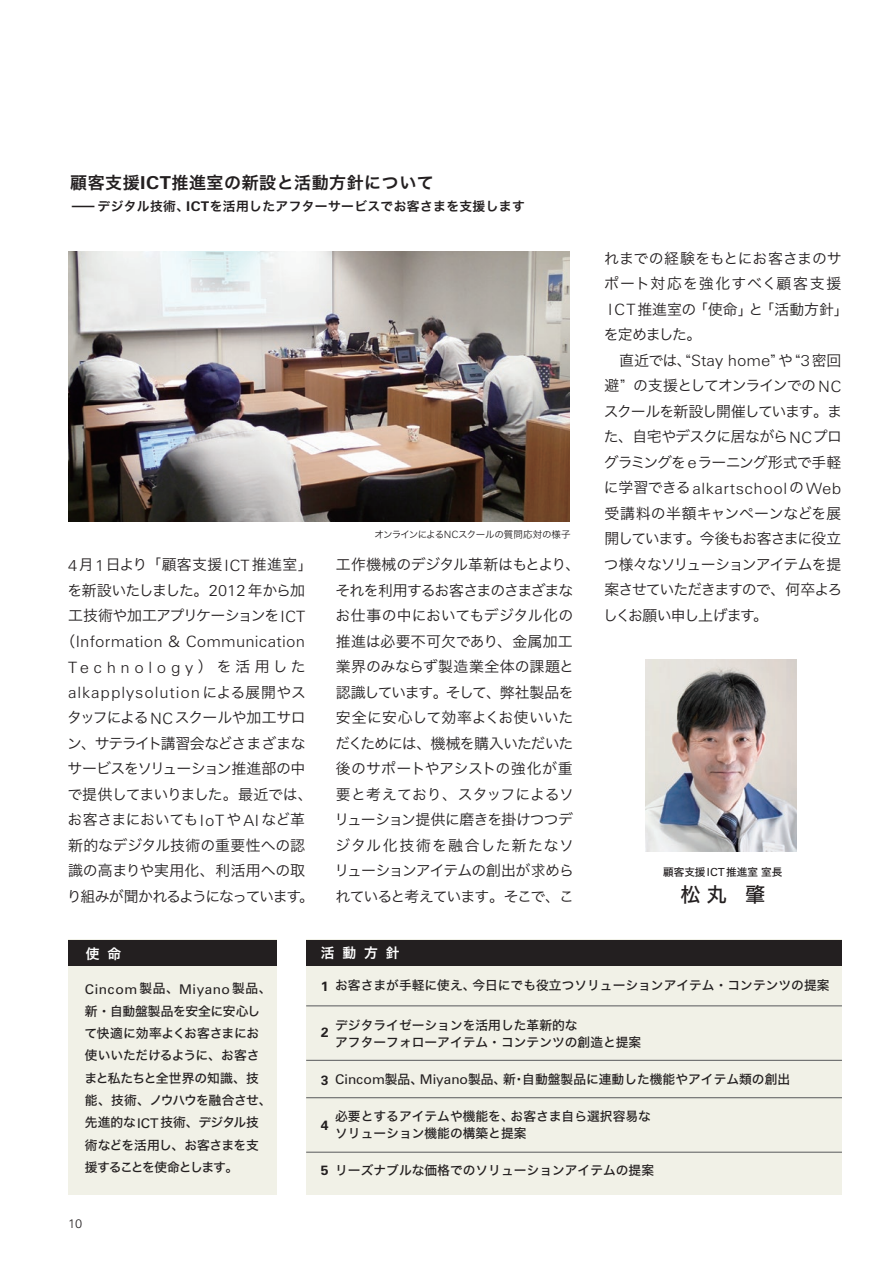
<style>
.page{position:relative;width:893px;height:1263px;background:#fff}
.page>*{position:absolute;margin:0;border:0;box-sizing:border-box;transform-origin:0 0}
.t1{font:20.25px "Hira Kaku Std W5";color:#231f20}
.t2{font:16.95px "Hira Kaku Std W6";letter-spacing:.03em;color:#231f20}
.t3{font:300 15.6px/25.5px "Zurich BT";letter-spacing:.055em;color:#231f20;text-align:center;scale:1.05 1}
.t4{font:300 15.6px "Zurich BT";letter-spacing:.035em;color:#231f20;scale:1.05 1}
.t5{font:14.85px/25.5px "Hira Kaku Pro W3";letter-spacing:-.04em;color:#231f20}
.t6{font:13.8px "Hira Kaku Std W6";letter-spacing:.57em;color:#fff}
.t7{font:13.35px "Zurich BT";letter-spacing:.04em;color:#231f20;scale:1.05 1}
.t8{font:700 13.35px "Zurich BT";color:#231f20;scale:1.05 1}
.t9{font:12.75px/17px "Hira Kaku Std W5";color:#231f20}
.t10{font:12.75px/22.4px "Hira Kaku Std W5";letter-spacing:-.03em;color:#231f20}
.t11{font:12.75px "Hira Kaku Std W6";letter-spacing:.03em;color:#231f20;scale:3 1}
.t12{font:300 12.3px "Zurich BT";color:#231f20;scale:1.05 1}
.t13{font:10.65px "Hira Kaku Std W5";color:#231f20}
.t14{font:9.6px "Hira Kaku Pro W3";letter-spacing:-.055em;color:#231f20}
.s1{font-family:"Zurich BT";font-weight:700;font-size:17.85px}
.s2{font-family:"Zurich BT";font-weight:700;font-size:13.35px}
.s3{font-family:"Zurich BT";font-weight:300;font-size:15.6px}
.s4{font-family:"Hira Kaku Pro W3";font-weight:400;font-size:14.85px}
.s5{font-family:"Zurich BT";font-weight:300;font-size:10.05px}
.s6{font-family:"Zurich BT";font-size:11.1px}
.s7{font-family:"Hira Kaku Std W5";font-size:12.75px}
.s8{font-family:"Zurich BT";font-size:13.35px}
</style>
<div class="page">
<div style="left:306px;top:940px;width:536px;height:255px;background:#f1f1e7"></div>
<div style="left:68px;top:940px;width:208px;height:255px;background:#f1f1e7"></div>
<div style="left:68px;top:940px;width:208px;height:25px;background:#231f20"></div>
<div style="left:306px;top:940px;width:536px;height:25px;background:#231f20"></div>
<img style="left:68px;top:252px;width:502px;height:269px">
<hr style="left:306px;top:1005px;width:536px;height:1px;background:#57585a">
<hr style="left:306px;top:1060px;width:536px;height:1px;background:#57585a">
<hr style="left:306px;top:1097px;width:536px;height:1px;background:#57585a">
<hr style="left:306px;top:1152px;width:536px;height:1px;background:#57585a">
<img style="left:645px;top:660px;width:152px;height:191px">
<p class="t2" style="left:70px;top:169px;width:365px">顧客支援<span class="s1">ICT</span>推進室の新設と活動方針について</p>
<p class="t11" style="left:70px;top:196px;width:153px">-デジタル技術、<span class="s2">ICT</span>を活用したアフターサービスでお客さまを支援します</p>
<p class="t5" style="left:67px;top:551px;width:247px"><span class="s3">4</span>月<span class="s3">1</span>日より「顧客支援<span class="s3">ICT</span>推進室」を新設いたしました。<span class="s3">2012</span> 年から加工技術や加工アプリケーションを<span class="s3">ICT</span></p>
<p class="t3" style="left:61px;top:629px;width:235px"><span class="s4">（</span>Information <span class="s4">＆</span> Communication<br>Technology<span class="s4">）を活用した</span>alkapplysolution<span class="s4">による展開やス</span></p>
<p class="t5" style="left:67px;top:704px;width:249px">タッフによる<span class="s3">NC</span>スクールや加工サロン、サテライト講習会などさまざまなサービスをソリューション推進部の中で提供してまいりました。最近では、お客さまにおいても<span class="s3">IoT</span>や<span class="s3">AI</span>など革新的なデジタル技術の重要性への認識の高まりや実用化、利活用への取り組みが聞かれるようになっています。</p>
<p class="t14" style="left:375px;top:525px;width:197px">オンラインによる<span class="s5">NC</span>スクールの質問応対の様子</p>
<p class="t5" style="left:335px;top:551px;width:247px">工作機械のデジタル革新はもとより、それを利用するお客さまのさまざまなお仕事の中においてもデジタル化の推進は必要不可欠であり、金属加工業界のみならず製造業全体の課題と認識しています。そして、弊社製品を安全に安心して効率よくお使いいただくためには、機械を購入いただいた後のサポートやアシストの強化が重要と考えており、スタッフによるソリューション提供に磨きを掛けつつデジタル化技術を融合した新たなソリューションアイテムの創出が求められていると考えています。そこで、こ</p>
<p class="t6" style="left:86px;top:943px;width:37px">使命</p>
<p class="t6" style="left:321px;top:942px;width:80px">活動方針</p>
<p class="t5" style="left:604px;top:244px;width:246px">れまでの経験をもとにお客さまのサポート対応を強化すべく顧客支援<br><span class="s3">ICT</span>推進室の「使命」と「活動方針」を定めました。<br>　直近では、“<span class="s3">Stay home</span>”や“<span class="s3">3</span>密回避” の支援としてオンラインでの <span class="s3">NC</span>スクールを新設し開催しています。また、自宅やデスクに居ながら<span class="s3">NC</span>プログラミングを<span class="s3">e</span>ラーニング形式で手軽</p>
<p class="t4" style="left:604px;top:479px;width:228px"><span class="s4">に学習できる</span>alkartschool<span class="s4">の</span>Web</p>
<p class="t5" style="left:603px;top:499px;width:240px;text-align:justify">受講料の半額キャンペーンなどを展開しています。今後もお客さまに役立つ様々なソリューションアイテムを提案させていただきますので、何卒よろしくお願い申し上げます。</p>
<p class="t13" style="left:663px;top:864px;width:121px">顧客支援<span class="s6">ICT</span>推進室室長</p>
<h1 class="t1" style="left:680px;top:878px;width:86px">松丸 肇</h1>
<p class="t7" style="left:85px;top:981px;width:179px">Cincom<span class="s7">製品、</span>Miyano<span class="s7">製品、</span></p>
<p class="t10" style="left:84px;top:1000px;width:189px">新・自動盤製品を安全に安心して快適に効率よくお客さまにお使いいただけるように、お客さまと私たちと全世界の知識、技能、技術、ノウハウを融合させ、先進的な<span class="s8">ICT</span>技術、デジタル技術などを活用し、お客さまを支援することを使命とします。</p>
<p class="t12" style="left:68px;top:1216px;width:15px">10</p>
<p class="t8" style="left:321px;top:978px;width:9px">1</p>
<p class="t9" style="left:335px;top:977px;width:496px">お客さまが手軽に使え、今日にでも役立つソリューションアイテム・コンテンツの提案</p>
<p class="t8" style="left:321px;top:1024px;width:9px">2</p>
<p class="t9" style="left:335px;top:1016px;width:308px">デジタライゼーションを活用した革新的な<br>アフターフォローアイテム・コンテンツの創造と提案</p>
<p class="t8" style="left:321px;top:1072px;width:9px">3</p>
<p class="t9" style="left:335px;top:1070px;width:456px"><span class="s8">Cincom</span>製品、<span class="s8">Miyano</span>製品、新･自動盤製品に連動した機能やアイテム類の創出</p>
<p class="t9" style="left:335px;top:1108px;width:317px">必要とするアイテムや機能を、お客さま自ら選択容易なソリューション機能の構築と提案</p>
<p class="t8" style="left:321px;top:1117px;width:9px">4</p>
<p class="t8" style="left:321px;top:1162px;width:9px">5</p>
<p class="t9" style="left:335px;top:1161px;width:320px">リーズナブルな価格でのソリューションアイテムの提案</p>
</div>
